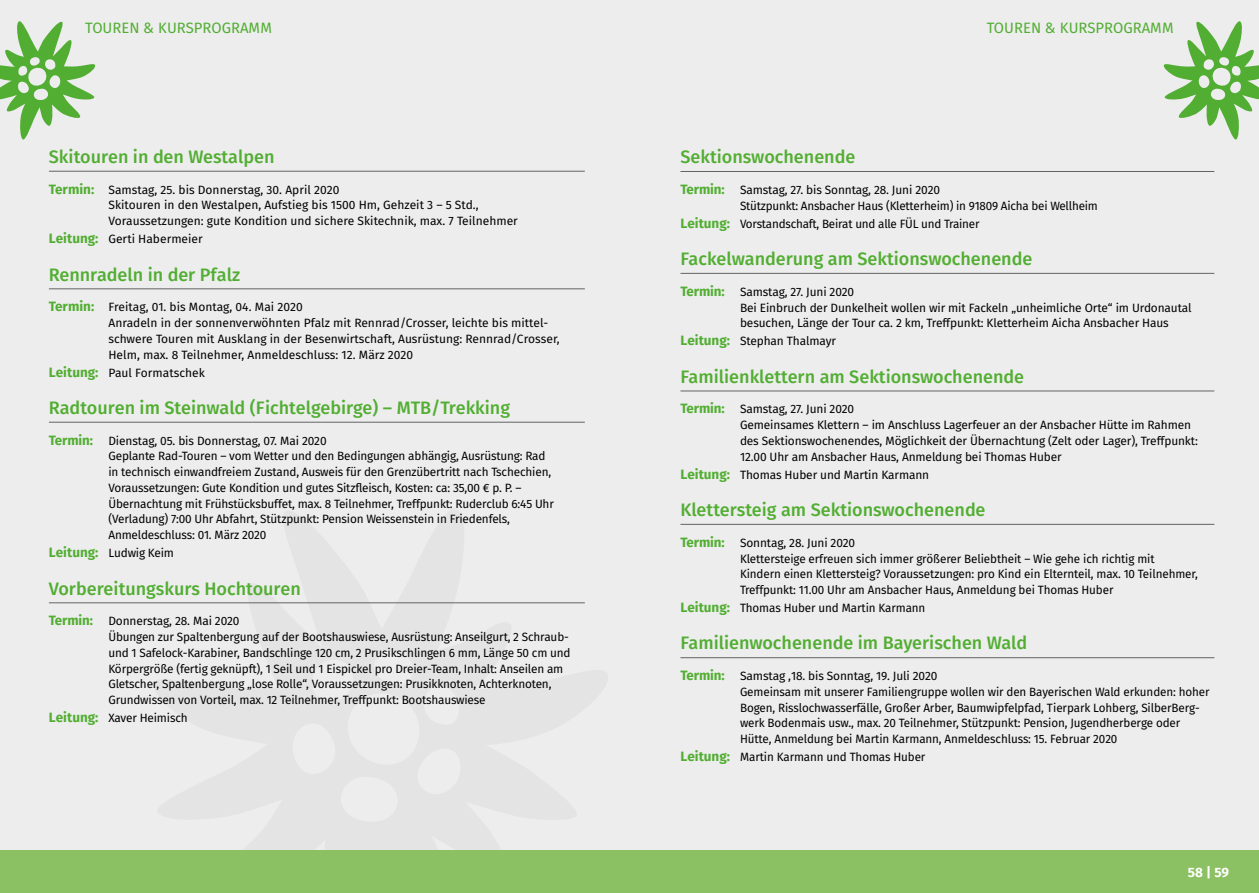
<style>
.page{position:relative;width:1259px;height:893px;background:#fff}
.page>*{position:absolute;margin:0;border:0;box-sizing:border-box;transform-origin:0 0}
.t1{font:500 18px "Fira Sans";color:#52ae32}
.t2{font:15px "Fira Sans";color:#52ae32}
.t3{font:700 13.5px "Fira Sans";color:#fff}
.t4{font:12px/15.8px "Fira Sans";letter-spacing:-.01em;color:#000}
.s1{font-weight:700;font-size:13.5px;color:#52ae32}
</style>
<div class="page">
<div style="left:0;top:0;width:629px;height:893px;background:#ededed"></div>
<div style="left:629px;top:0;width:630px;height:893px;background:#ededed"></div>
<div style="left:0;top:850px;width:1259px;height:43px;background:#8cc163"></div>
<svg style="left:0;top:21px;width:96px;height:119px"></svg>
<svg style="left:1163px;top:21px;width:96px;height:119px"></svg>
<hr style="left:49px;top:171px;width:536px;height:1px;background:#646363">
<hr style="left:49px;top:288px;width:536px;height:1px;background:#646363">
<hr style="left:49px;top:422px;width:536px;height:1px;background:#646363">
<hr style="left:49px;top:602px;width:536px;height:1px;background:#646363">
<hr style="left:680px;top:171px;width:534px;height:1px;background:#646363">
<hr style="left:680px;top:273px;width:534px;height:1px;background:#646363">
<hr style="left:680px;top:391px;width:534px;height:1px;background:#646363">
<hr style="left:680px;top:524px;width:534px;height:1px;background:#646363">
<hr style="left:680px;top:657px;width:534px;height:1px;background:#646363">
<p class="t2" style="left:85px;top:17px;width:188px">TOUREN &amp; KURSPROGRAMM</p>
<p class="t2" style="left:986px;top:17px;width:189px">TOUREN &amp; KURSPROGRAMM</p>
<h1 class="t1" style="left:49px;top:144px;width:227px">Skitouren in den Westalpen</h1>
<p class="t4" style="left:108px;top:183px;width:411px;text-indent:-60px"><span class="s1">Termin:</span> Samstag, 25. bis Donnerstag, 30. April 2020<br>Skitouren in den Westalpen, Aufstieg bis 1500 Hm, Gehzeit 3 – 5 Std.,<br>Voraussetzungen: gute Kondition und sichere Skitechnik, max. 7 Teilnehmer</p>
<p class="t4" style="left:49px;top:232px;width:155px"><span class="s1">Leitung:</span> Gerti Habermeier</p>
<h1 class="t1" style="left:49px;top:262px;width:193px">Rennradeln in der Pfalz</h1>
<p class="t4" style="left:108px;top:300px;width:453px;text-indent:-60px"><span class="s1">Termin:</span> Freitag, 01. bis Montag, 04. Mai 2020<br>Anradeln in der sonnenverwöhnten Pfalz mit Rennrad/Crosser, leichte bis mittel&shy;schwere Touren mit Ausklang in der Besenwirtschaft, Ausrüstung: Rennrad/Crosser, Helm, max. 8 Teilnehmer, Anmeldeschluss: 12. März 2020</p>
<p class="t4" style="left:49px;top:365px;width:157px"><span class="s1">Leitung:</span> Paul Formatschek</p>
<h1 class="t1" style="left:49px;top:395px;width:463px">Radtouren im Steinwald (Fichtelgebirge) – MTB/Trekking</h1>
<p class="t4" style="left:108px;top:433px;width:447px;text-indent:-60px"><span class="s1">Termin:</span> Dienstag, 05. bis Donnerstag, 07. Mai 2020<br>Geplante Rad-Touren – vom Wetter und den Bedingungen abhängig, Ausrüstung: Rad in technisch einwandfreiem Zustand, Ausweis für den Grenzübertritt nach Tschechien, Voraussetzungen: Gute Kondition und gutes Sitzfleisch, Kosten: ca: 35,00 € p. P. – Übernachtung mit Frühstücksbuffet, max. 8 Teilnehmer, Treffpunkt: Ruderclub 6:45 Uhr (Verladung) 7:00 Uhr Abfahrt, Stützpunkt: Pension Weissenstein in Friedenfels, Anmeldeschluss: 01. März 2020</p>
<p class="t4" style="left:49px;top:546px;width:127px"><span class="s1">Leitung:</span> Ludwig Keim</p>
<h1 class="t1" style="left:49px;top:576px;width:253px">Vorbereitungskurs Hochtouren</h1>
<p class="t4" style="left:108px;top:614px;width:464px;text-indent:-60px"><span class="s1">Termin:</span> Donnerstag, 28. Mai 2020<br>Übungen zur Spaltenbergung auf der Bootshauswiese, Ausrüstung: Anseilgurt, 2 Schraub&shy;und 1 Safelock-Karabiner, Bandschlinge 120 cm, 2 Prusikschlingen 6 mm, Länge 50 cm und Körpergröße (fertig geknüpft), 1 Seil und 1 Eispickel pro Dreier-Team, Inhalt: Anseilen am Gletscher, Spaltenbergung „lose Rolle“, Voraussetzungen: Prusikknoten, Achterknoten, Grundwissen von Vorteil, max. 12 Teilnehmer, Treffpunkt: Bootshauswiese</p>
<p class="t4" style="left:49px;top:711px;width:140px"><span class="s1">Leitung:</span> Xaver Heimisch</p>
<h1 class="t1" style="left:680px;top:144px;width:176px">Sektionswochenende</h1>
<p class="t4" style="left:740px;top:183px;width:359px;text-indent:-60px"><span class="s1">Termin:</span> Samstag, 27. bis Sonntag, 28. Juni 2020<br>Stützpunkt: Ansbacher Haus (Kletterheim) in 91809 Aicha bei Wellheim</p>
<p class="t4" style="left:680px;top:217px;width:301px"><span class="s1">Leitung:</span> Vorstandschaft, Beirat und alle FÜL und Trainer</p>
<h1 class="t1" style="left:680px;top:246px;width:353px">Fackelwanderung am Sektionswochenende</h1>
<p class="t4" style="left:740px;top:285px;width:453px;text-indent:-60px"><span class="s1">Termin:</span> Samstag, 27. Juni 2020<br>Bei Einbruch der Dunkelheit wollen wir mit Fackeln „unheimliche Orte“ im Urdonautal besuchen, Länge der Tour ca. 2 km, Treffpunkt: Kletterheim Aicha Ansbacher Haus</p>
<p class="t4" style="left:680px;top:334px;width:157px"><span class="s1">Leitung:</span> Stephan Thalmayr</p>
<h1 class="t1" style="left:680px;top:364px;width:345px">Familienklettern am Sektionswochenende</h1>
<p class="t4" style="left:740px;top:402px;width:459px;text-indent:-60px"><span class="s1">Termin:</span> Samstag, 27. Juni 2020<br>Gemeinsames Klettern – im Anschluss Lagerfeuer an der Ansbacher Hütte im Rahmen des Sektionswochenendes, Möglichkeit der Übernachtung (Zelt oder Lager), Treffpunkt:<br>12.00 Uhr am Ansbacher Haus, Anmeldung bei Thomas Huber</p>
<p class="t4" style="left:680px;top:468px;width:250px"><span class="s1">Leitung:</span> Thomas Huber und Martin Karmann</p>
<h1 class="t1" style="left:680px;top:497px;width:306px">Klettersteig am Sektionswochenende</h1>
<p class="t4" style="left:740px;top:536px;width:459px;text-indent:-60px"><span class="s1">Termin:</span> Sonntag, 28. Juni 2020<br>Klettersteige erfreuen sich immer größerer Beliebtheit – Wie gehe ich richtig mit Kindern einen Klettersteig? Voraussetzungen: pro Kind ein Elternteil, max. 10 Teilnehmer, Treffpunkt: 11.00 Uhr am Ansbacher Haus, Anmeldung bei Thomas Huber</p>
<p class="t4" style="left:680px;top:601px;width:246px"><span class="s1">Leitung:</span> Thomas Huber und Martin Karmann</p>
<h1 class="t1" style="left:680px;top:631px;width:348px">Familienwochenende im Bayerischen Wald</h1>
<p class="t4" style="left:740px;top:669px;width:471px;text-indent:-60px"><span class="s1">Termin:</span> Samstag ,18. bis Sonntag, 19. Juli 2020<br>Gemeinsam mit unserer Familiengruppe wollen wir den Bayerischen Wald erkunden: hoher Bogen, Risslochwasserfälle, Großer Arber, Baumwipfelpfad, Tierpark Lohberg, SilberBerg&shy;werk Bodenmais usw., max. 20 Teilnehmer, Stützpunkt: Pension, Jugendherberge oder Hütte, Anmeldung bei Martin Karmann, Anmeldeschluss: 15. Februar 2020</p>
<p class="t4" style="left:680px;top:750px;width:246px"><span class="s1">Leitung:</span> Martin Karmann und Thomas Huber</p>
<p class="t3" style="left:1187px;top:863px;width:43px">58 | 59</p>
</div>
